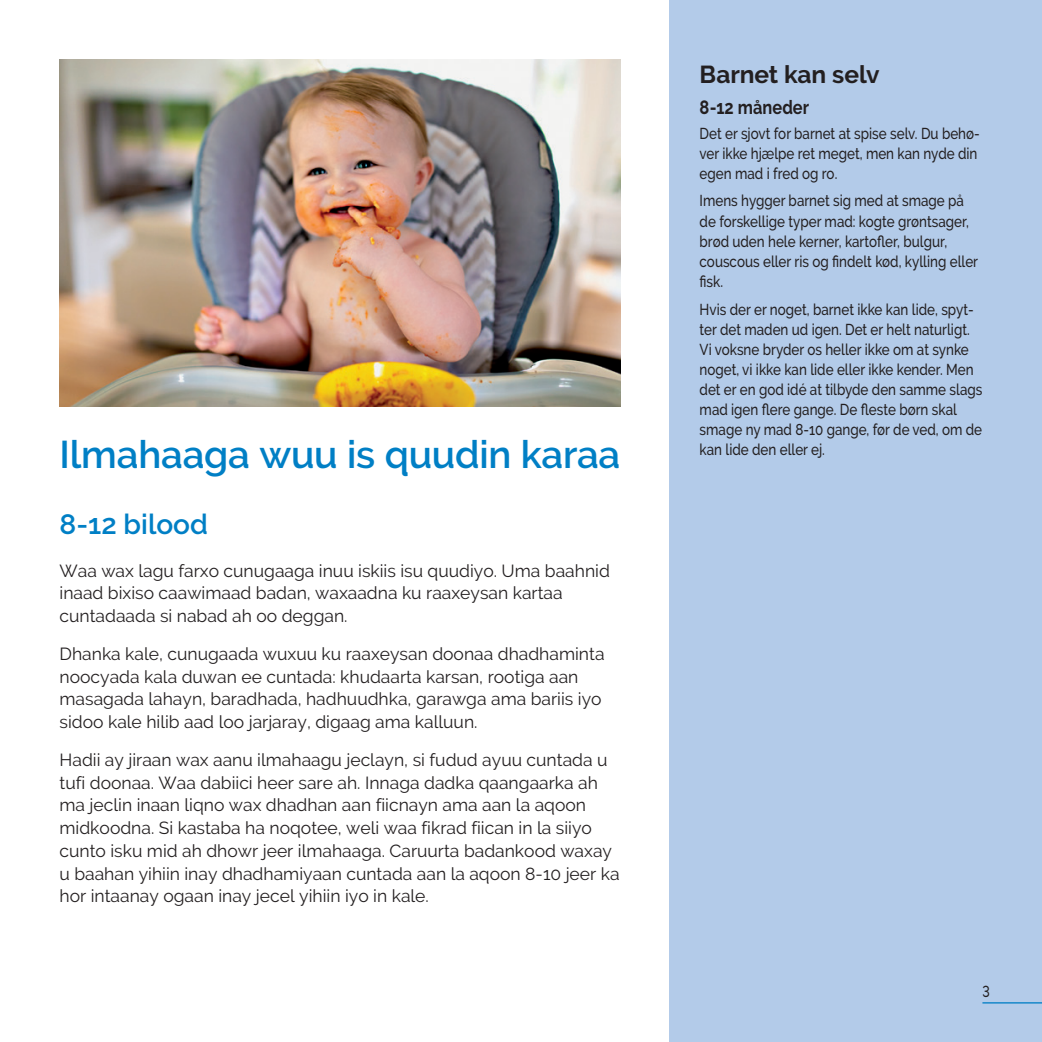
<style>
.page{position:relative;width:1042px;height:1042px;background:#fff}
.page>*{position:absolute;margin:0;border:0;box-sizing:border-box;transform-origin:0 0}
.L1{font:600 38.5px "Raleway";letter-spacing:-.005em;color:#007fc5}
.L2{font:600 28px "Raleway";color:#007fc5}
.t1{font:700 24.5px "Raleway";color:#231f20}
.t2{font:700 19.25px "Raleway";letter-spacing:.005em;color:#231f20;scale:.85 1}
.Body{font:17.5px/22.8px "Raleway";color:#231f20}
.t3{font:500 15.75px/20.1px "Raleway";color:#231f20;scale:.85 1}
.t4{font:500 15.75px "Raleway";color:#231f20;scale:.8 1}
</style>
<div class="page">
<div style="left:670px;top:0;width:372px;height:1042px;background:#b3cbe9"></div>
<hr style="left:982px;top:1002px;width:60px;height:1px;background:#007fc5">
<img style="left:60px;top:60px;width:560px;height:347px">
<h1 class="L1" style="left:60px;top:432px;width:562px">Ilmahaaga wuu is quudin karaa</h1>
<h2 class="L2" style="left:60px;top:508px;width:150px">8-12 bilood</h2>
<p class="Body" style="left:60px;top:559px;width:552px">Waa wax lagu farxo cunugaaga inuu iskiis isu quudiyo. Uma baahnid inaad bixiso caawimaad badan, waxaadna ku raaxeysan kartaa cuntadaada si nabad ah oo deggan.</p>
<p class="Body" style="left:60px;top:642px;width:546px">Dhanka kale, cunugaada wuxuu ku raaxeysan doonaa dhadhaminta noocyada kala duwan ee cuntada: khudaarta karsan, rootiga aan masagada lahayn, baradhada, hadhuudhka, garawga ama bariis iyo sidoo kale hilib aad loo jarjaray, digaag ama kalluun.</p>
<p class="Body" style="left:60px;top:748px;width:561px">Hadii ay jiraan wax aanu ilmahaagu jeclayn, si fudud ayuu cuntada u tufi doonaa. Waa dabiici heer sare ah. Innaga dadka qaangaarka ah ma jeclin inaan liqno wax dhadhan aan fiicnayn ama aan la aqoon midkoodna. Si kastaba ha noqotee, weli waa fikrad fiican in la siiyo cunto isku mid ah dhowr jeer ilmahaaga. Caruurta badankood waxay u baahan yihiin inay dhadhamiyaan cuntada aan la aqoon 8-10 jeer ka hor intaanay ogaan inay jecel yihiin iyo in kale.</p>
<h3 class="t1" style="left:699px;top:60px;width:181px">Barnet kan selv</h3>
<p class="t2" style="left:699px;top:96px;width:130px">8-12 måneder</p>
<p class="t3" style="left:699px;top:123px;width:331px">Det er sjovt for barnet at spise selv. Du behø&shy;ver ikke hjælpe ret meget, men kan nyde din egen mad i fred og ro.</p>
<p class="t3" style="left:699px;top:191px;width:329px">Imens hygger barnet sig med at smage på de forskellige typer mad: kogte grøntsager, brød uden hele kerner, kartofler, bulgur, couscous eller ris og findelt kød, kylling eller fisk.</p>
<p class="t3" style="left:699px;top:299px;width:334px">Hvis der er noget, barnet ikke kan lide, spyt&shy;ter det maden ud igen. Det er helt naturligt.<br>Vi voksne bryder os heller ikke om at synke noget, vi ikke kan lide eller ikke kender. Men det er en god idé at tilbyde den samme slags mad igen flere gange. De fleste børn skal smage ny mad 8-10 gange, før de ved, om de kan lide den eller ej.</p>
<p class="t4" style="left:982px;top:982px;width:11px">3</p>
</div>
